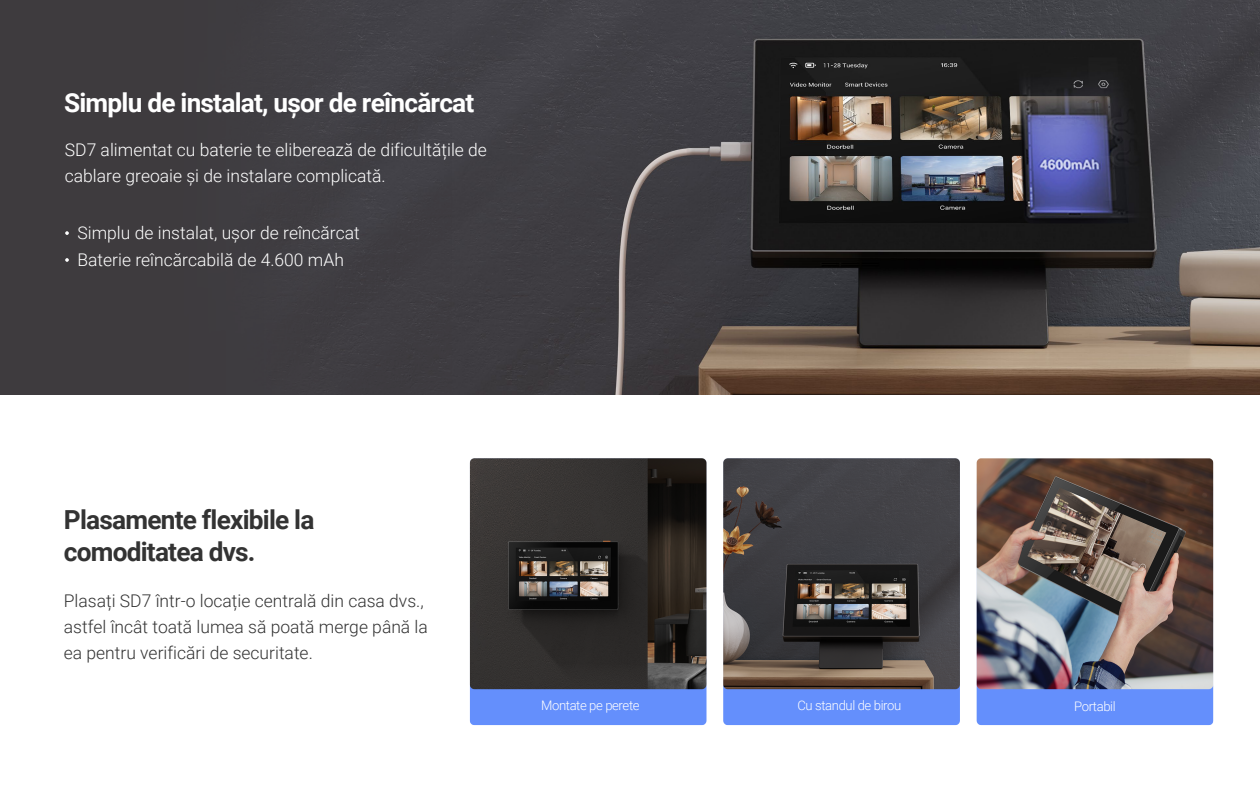
<style>
.page{position:relative;width:1260px;height:788px;background:#fff}
.page>*{position:absolute;margin:0;border:0;box-sizing:border-box;transform-origin:0 0}
.t1{font:700 26.25px/32.2px "Roboto";letter-spacing:-.03em;color:#333}
.t2{font:700 26.25px "Roboto";letter-spacing:-.03em;color:#fff}
.t3{font:300 17.5px/25.7px "Roboto";color:#fff}
.t4{font:300 17.5px/25.7px "Roboto";color:#333}
.t5{font:300 13.12px "Roboto";letter-spacing:-.03em;color:#fff}
</style>
<div class="page">
<img style="left:452px;top:1px;width:808px;height:393px">
<div style="left:0;top:0;width:452px;height:394px;background:#3e3b40"></div>
<svg style="left:65px;top:231px;width:4px;height:4px"></svg>
<svg style="left:65px;top:258px;width:4px;height:4px"></svg>
<img style="left:469px;top:458px;width:745px;height:268px">
<h1 class="t2" style="left:64px;top:84px;width:412px">Simplu de instalat, ușor de reîncărcat</h1>
<p class="t3" style="left:65px;top:136px;width:424px">SD7 alimentat cu baterie te eliberează de dificultățile de cablare greoaie și de instalare complicată.</p>
<p class="t3" style="left:78px;top:218px;width:284px;line-height:27.5px">Simplu de instalat, ușor de reîncărcat<br>Baterie reîncărcabilă de 4.600 mAh</p>
<h1 class="t1" style="left:64px;top:502px;width:252px">Plasamente flexibile la comoditatea dvs.</h1>
<p class="t4" style="left:64px;top:587px;width:366px">Plasați SD7 într-o locație centrală din casa dvs., astfel încât toată lumea să poată merge până la ea pentru verificări de securitate.</p>
<p class="t5" style="left:541px;top:696px;width:100px">Montate pe perete</p>
<p class="t5" style="left:797px;top:696px;width:106px">Cu standul de birou</p>
<p class="t5" style="left:1074px;top:697px;width:43px">Portabil</p>
</div>
